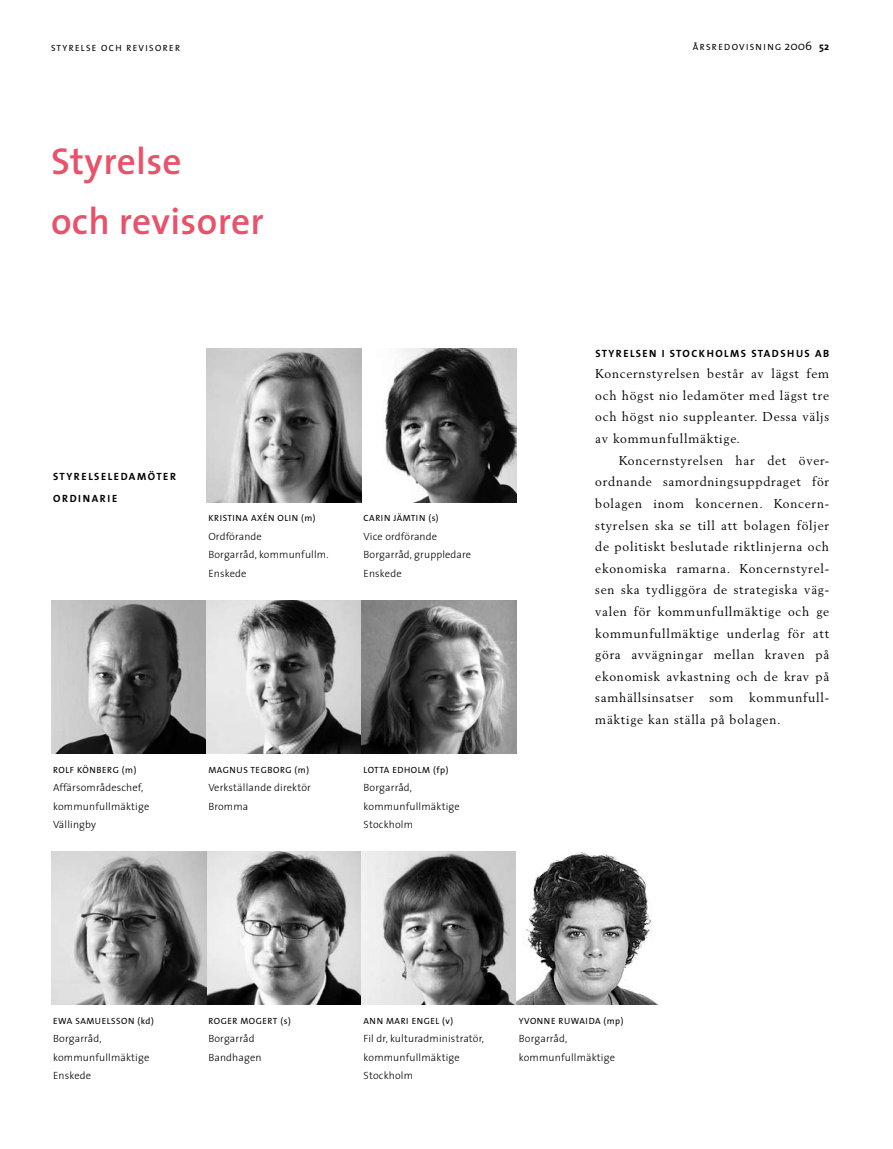
<style>
.page{position:relative;width:893px;height:1149px;background:#fff}
.page>*{position:absolute;margin:0;border:0;box-sizing:border-box;transform-origin:0 0}
.t1{font:600 37.5px/60px "The Sans";letter-spacing:.01em;color:#e8526b}
.t2{font:12.6px/21.6px "Berling";letter-spacing:.06em;color:#000;text-align:justify}
.t3{font:300 10.5px/18.5px "The Sans";letter-spacing:.015em;color:#000}
.t4{font:700 10.5px "The Sans";letter-spacing:.14em;color:#000}
.t5{font:9px "The Sans";letter-spacing:.06em;color:#000}
.t6{font:9px "The Sans";letter-spacing:.15em;color:#000}
.s1{font-weight:300;font-size:12px}
.s2{font-weight:700;font-size:10.5px}
</style>
<div class="page">
<img style="left:361px;top:349px;width:156px;height:153px">
<img style="left:51px;top:600px;width:155px;height:153px">
<img style="left:206px;top:851px;width:155px;height:152px">
<svg style="left:361px;top:851px;width:156px;height:152px;background:#898989"></svg>
<svg style="left:517px;top:852px;width:139px;height:151px"></svg>
<svg style="left:206px;top:349px;width:155px;height:153px;background:#939393"></svg>
<svg style="left:206px;top:600px;width:155px;height:153px;background:#9d9d9d"></svg>
<svg style="left:361px;top:600px;width:156px;height:153px;background:#707070"></svg>
<svg style="left:51px;top:851px;width:155px;height:152px;background:#919191"></svg>
<p class="t5" style="left:51px;top:41px;width:13px">STYRELSE</p>
<p class="t5" style="left:101px;top:41px;width:8px">OCH</p>
<p class="t5" style="left:126px;top:41px;width:7px">REVISORER</p>
<h1 class="t1" style="left:51px;top:130px;width:214px">Styrelse<br>och revisorer</h1>
<p class="t4" style="left:53px;top:467px;width:8px">STYRELSELEDA</p>
<p class="t4" style="left:137px;top:467px;width:19px">MÖTER</p>
<p class="t4" style="left:53px;top:489px;width:8px">ORDI</p>
<p class="t4" style="left:83px;top:489px;width:17px">NARIE</p>
<p class="t5" style="left:208px;top:511px;width:12px">KRISTINA</p>
<p class="t5" style="left:251px;top:511px;width:39px">AXÉN OLIN</p>
<p class="t5" style="left:301px;top:511px;width:16px">(M)</p>
<p class="t3" style="left:208px;top:526px;width:122px">Ordförande<br>Borgarråd, kommunfullm.<br>Enskede</p>
<p class="t5" style="left:364px;top:511px;width:12px">CARIN</p>
<p class="t5" style="left:393px;top:511px;width:10px">JÄMTIN</p>
<p class="t5" style="left:428px;top:511px;width:12px">(S)</p>
<p class="t3" style="left:364px;top:526px;width:109px">Vice ordförande<br>Borgarråd, gruppledare<br>Enskede</p>
<p class="t5" style="left:53px;top:761px;width:12px">ROLF</p>
<p class="t5" style="left:77px;top:761px;width:13px">KÖNBERG</p>
<p class="t5" style="left:122px;top:761px;width:16px">(M)</p>
<p class="t3" style="left:53px;top:777px;width:98px">Affärsområdeschef, kommunfullmäktige<br>Vällingby</p>
<p class="t5" style="left:208px;top:761px;width:16px">MAGNUS</p>
<p class="t5" style="left:251px;top:761px;width:12px">TEGBORG</p>
<p class="t5" style="left:295px;top:761px;width:16px">(M)</p>
<p class="t3" style="left:208px;top:777px;width:104px">Verkställande direktör<br>Bromma</p>
<p class="t5" style="left:364px;top:761px;width:11px">LOTTA</p>
<p class="t5" style="left:392px;top:761px;width:13px">EDHOLM</p>
<p class="t5" style="left:433px;top:761px;width:17px">(FP)</p>
<p class="t3" style="left:364px;top:777px;width:98px">Borgarråd, kommunfullmäktige<br>Stockholm</p>
<p class="t6" style="left:693px;top:40px;width:138px">ÅRSREDOVISNING <span class="s1">2006</span> <span class="s2">52</span></p>
<p class="t4" style="left:595px;top:344px;width:228px">STYRELSEN I STOCKHOLMS STADSHUS AB</p>
<p class="t2" style="left:595px;top:362px;width:235px">Koncernstyrelsen består av lägst fem och högst nio ledamöter med lägst tre och högst nio suppleanter. Dessa väljs av kommunfullmäktige.</p>
<p class="t2" style="left:595px;top:449px;width:235px;text-indent:23px">Koncernstyrelsen har det över&shy;ordnande samordningsuppdraget för bolagen inom koncernen. Koncern&shy;styrelsen ska se till att bolagen följer de politiskt beslutade riktlinjerna och ekonomiska ramarna. Koncernstyrel&shy;sen ska tydliggöra de strategiska väg&shy;valen för kommunfullmäktige och ge kommunfullmäktige underlag för att göra avvägningar mellan kraven på ekonomisk avkastning och de krav på samhällsinsatser</p>
<p class="t2" style="left:595px;top:686px;width:235px;text-indent:154px">kommunfull&shy;mäktige kan ställa på bolagen.</p>
<p class="t2" style="left:709px;top:686px;width:25px">som</p>
<p class="t5" style="left:53px;top:1012px;width:35px">EWA SAMUELSSON</p>
<p class="t5" style="left:137px;top:1012px;width:18px">(KD)</p>
<p class="t3" style="left:53px;top:1028px;width:98px">Borgarråd, kommunfullmäktige<br>Enskede</p>
<p class="t5" style="left:208px;top:1012px;width:13px">ROGER</p>
<p class="t5" style="left:240px;top:1012px;width:16px">MOGERT</p>
<p class="t5" style="left:280px;top:1012px;width:12px">(S)</p>
<p class="t3" style="left:208px;top:1028px;width:55px">Borgarråd<br>Bandhagen</p>
<p class="t5" style="left:364px;top:1012px;width:37px">ANN MARI</p>
<p class="t5" style="left:412px;top:1012px;width:12px">ENGEL</p>
<p class="t5" style="left:442px;top:1012px;width:12px">(V)</p>
<p class="t3" style="left:364px;top:1028px;width:122px">Fil dr, kulturadministratör, kommunfullmäktige<br>Stockholm</p>
<p class="t5" style="left:519px;top:1012px;width:13px">YVONNE</p>
<p class="t5" style="left:559px;top:1012px;width:28px">RUWAIDA</p>
<p class="t5" style="left:604px;top:1012px;width:22px">(MP)</p>
<p class="t3" style="left:519px;top:1028px;width:98px">Borgarråd, kommunfullmäktige</p>
</div>
